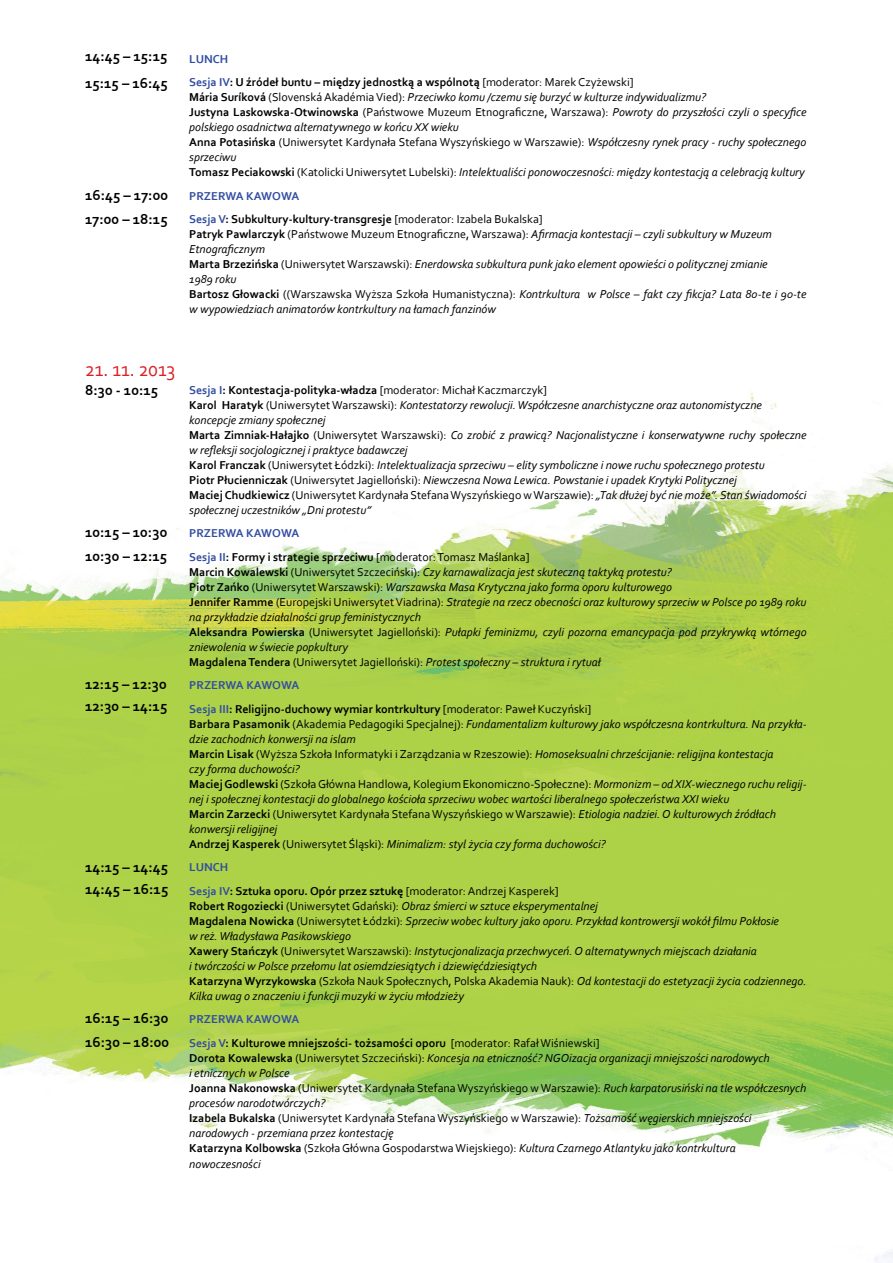
<style>
.page{position:relative;width:893px;height:1263px;background:#fff}
.page>*{position:absolute;margin:0;border:0;box-sizing:border-box;transform-origin:0 0}
.t1{font:21px "Corbel";color:#dc1f26;scale:.92 1}
.t2{font:700 15px/24px "Corbel";color:#000101}
.t3{font:italic 12px/15px "Corbel";color:#000101}
.t4{font:700 12px/23.5px "Corbel";color:#000101}
.t5{font:12px/23.5px "Corbel";color:#000101}
.s1{color:#324da1}
.s2{font-weight:400}
.s3{font-weight:700;font-style:normal}
.s4{font-style:normal}
.s5{font-weight:700;font-style:normal;color:#324da1}
.s6{font-weight:700;color:#324da1}
.s7{font-weight:700}
</style>
<div class="page">
<img style="left:0;top:392px;width:893px;height:871px">
<p class="t2" style="left:85px;top:42px;width:84px;line-height:27px">14:45 – 15:15<br>15:15 – 16:45</p>
<p class="t2" style="left:85px;top:183px;width:85px">16:45 – 17:00<br>17:00 – 18:15</p>
<p class="t4" style="left:189px;top:47px;width:446px"><span class="s1">LUNCH<br>Sesja IV</span>: U źródeł buntu – między jednostką a wspólnotą <span class="s2">[moderator: Marek Czyżewski]</span></p>
<p class="t3" style="left:189px;top:90px;width:619px"><span class="s3">Mária Suríková</span> <span class="s4">(Slovenská Akadémia Vied):</span> Przeciwko komu /czemu się burzyć w kulturze indywidualizmu?<br><span class="s3">Justyna Laskowska-Otwinowska</span> <span class="s4">(Państwowe Muzeum Etnograficzne, Warszawa):</span> Powroty do przyszłości czyli o specyfice polskiego osadnictwa alternatywnego w końcu XX wieku<br><span class="s3">Anna Potasińska</span> <span class="s4">(Uniwersytet Kardynała Stefana Wyszyńskiego w Warszawie):</span> Współczesny rynek pracy - ruchy społecznego sprzeciwu<br><span class="s3">Tomasz Peciakowski</span> <span class="s4">(Katolicki Uniwersytet Lubelski):</span> Intelektualiści ponowoczesności: między kontestacją a celebracją kultury</p>
<p class="t4" style="left:189px;top:184px;width:355px"><span class="s1">PRZERWA KAWOWA<br>Sesja V</span>: Subkultury-kultury-transgresje <span class="s2">[moderator: Izabela Bukalska]</span></p>
<p class="t3" style="left:189px;top:227px;width:619px"><span class="s3">Patryk Pawlarczyk</span> <span class="s4">(Państwowe Muzeum Etnograficzne, Warszawa):</span> Afirmacja kontestacji – czyli subkultury w Muzeum Etnograficznym<br><span class="s3">Marta Brzezińska</span> <span class="s4">(Uniwersytet Warszawski):</span> Enerdowska subkultura punk jako element opowieści o politycznej zmianie<br>1989 roku<br><span class="s3">Bartosz Głowacki</span> <span class="s4">((Warszawska Wyższa Szkoła H umanistyczna):</span> Kontrkultura w Polsce – fakt czy fikcja? Lata 80-te i 90-te w wypowiedziach animatorów kontrkultury na łamach fanzinów</p>
<h1 class="t1" style="left:85px;top:356px;width:99px">21. 11. 2013</h1>
<p class="t2" style="left:85px;top:377px;width:75px">8:30 - 10:15</p>
<p class="t2" style="left:85px;top:520px;width:84px">10:15 – 10:30<br>10:30 – 12:15</p>
<p class="t2" style="left:85px;top:672px;width:84px;line-height:22.5px">12:15 – 12:30<br>12:30 – 14:15</p>
<p class="t2" style="left:85px;top:855px;width:85px;line-height:22.5px">14:15 – 14:45<br>14:45 – 16:15</p>
<p class="t2" style="left:85px;top:1006px;width:86px">16:15 – 16:30<br>16:30 – 18:00</p>
<p class="t3" style="left:189px;top:382px;width:619px"><span class="s5">Sesja I</span><span class="s3">: Kontestacja-polityka-władza</span> <span class="s4">[moderator: Michał Kaczmarczyk]<br></span><span class="s3">Karol Haratyk</span> <span class="s4">(Uniwersytet Warszawski):</span> Kontestatorzy rewolucji. Współczesne anarchistyczne oraz autonomistyczne koncepcje zmiany społecznej<br><span class="s3">Marta Zimniak-Hałajko</span> <span class="s4">(Uniwersytet Warszawski):</span> Co zrobić z prawicą? Nacjonalistyczne i konserwatywne ruchy społeczne w refleksji socjologicznej i praktyce badawczej<br><span class="s3">Karol Franczak</span> <span class="s4">(Uniwersytet Łódzki):</span> Intelektualizacja sprzeciwu – elity symboliczne i nowe ruchu społecznego protestu<br><span class="s3">Piotr Płucienniczak</span> <span class="s4">(Uniwersytet Jagielloński):</span> Niewczesna Nowa Lewica. Powstanie i upadek Krytyki Politycznej<br><span class="s3">Maciej Chudkiewicz</span> <span class="s4">(Uniwersytet Kardynała Stefana Wyszyńskiego wWarszawie):</span> „Tak dłużej być nie może”. Stan świadomości społecznej uczestników „Dni protestu”</p>
<p class="t5" style="left:189px;top:521px;width:342px"><span class="s6">PRZERWA KAWOWA<br>Sesja II</span><span class="s7">: Formy i strategie sprzeciwu</span> [moderator: Tomasz Maślanka]</p>
<p class="t3" style="left:189px;top:564px;width:619px"><span class="s3">Marcin Kowalewski</span> <span class="s4">(Uniwersytet Szczeciński):</span> Czy karnawalizacja jest skuteczną taktyką protestu?<br><span class="s3">Piotr Zańko</span> <span class="s4">(Uniwersytet Warszawski):</span> Warszawska Masa Krytyczna jako forma oporu kulturowego<br><span class="s3">Jennifer Ramme</span> <span class="s4">(Europejski Uniwersytet Viadrina):</span> Strategie na rzecz obecności oraz kulturowy sprzeciw w Polsce po 1989 roku na przykładzie działalności grup feministycznych<br><span class="s3">Aleksandra Powierska</span> <span class="s4">(Uniwersytet Jagielloński):</span> Pułapki feminizmu, czyli pozorna emancypacja pod przykrywką wtórnego zniewolenia w świecie popkultury<br><span class="s3">Magdalena Tendera</span> <span class="s4">(Uniwersytet Jagielloński):</span> Protest społeczny – struktura i rytuał</p>
<p class="t4" style="left:189px;top:673px;width:403px"><span class="s1">PRZERWA KAWOWA<br>Sesja III</span>: Religijno-duchowy wymiar kontrkultury <span class="s2">[moderator: Paweł Kuczyński]</span></p>
<p class="t3" style="left:189px;top:716px;width:619px"><span class="s3">Barbara Pasamonik</span> <span class="s4">(Akademia Pedagogiki Specjalnej):</span> Fundamentalizm kulturowy jako współczesna kontrkultura. Na przykła&shy;dzie zachodnich konwersji na islam<br><span class="s3">Marcin Lisak</span> <span class="s4">(Wyższa Szkoła Informatyki i Zarządzania w Rzeszowie):</span> Homoseksualni chrześcijanie: religijna kontestacja<br>czy forma duchowości?<br><span class="s3">Maciej Godlewski</span> <span class="s4">(Szkoła Główna H andlowa, Kolegium Ekonomiczno-Społeczne):</span> Mormonizm – od XIX-wiecznego ruchu religij&shy;nej i społecznej kontestacji do globalnego kościoła sprzeciwu wobec wartości liberalnego społeczeństwa XXI wieku<br><span class="s3">Marcin Zarzecki</span> <span class="s4">(Uniwersytet Kardynała Stefana Wyszyńskiego wWarszawie):</span> Etiologia nadziei. O kulturowych źródłach konwersji religijnej<br><span class="s3">Andrzej Kasperek</span> <span class="s4">(Uniwersytet Śląski):</span> Minimalizm: styl życia czy forma duchowości?</p>
<p class="t4" style="left:189px;top:855px;width:371px"><span class="s1">LUNCH<br>Sesja IV</span>: Sztuka oporu. Opór przez sztukę <span class="s2">[moderator: Andrzej Kasperek]</span></p>
<p class="t3" style="left:189px;top:898px;width:619px"><span class="s3">Robert Rogoziecki</span> <span class="s4">(Uniwersytet Gdański):</span> Obraz śmierci w sztuce eksperymentalnej<br><span class="s3">Magdalena Nowicka</span> <span class="s4">(Uniwersytet Łódzki):</span> Sprzeciw wobec kultury jako oporu. Przykład kontrowersji wokół filmu Pokłosie<br>w reż. Władysława Pasikowskiego<br><span class="s3">Xawery Stańczyk</span> <span class="s4">(Uniwersytet Warszawski):</span> Instytucjonalizacja przechwyceń. O alternatywnych miejscach działania<br>i twórczości w Polsce przełomu lat osiemdziesiątych i dziewięćdziesiątych<br><span class="s3">Katarzyna Wyrzykowska</span> <span class="s4">(Szkoła N auk Społecznych, Polska Akademia N auk):</span> Od kontestacji do estetyzacji życia codziennego.<br>Kilka uwag o znaczeniu i funkcji muzyki w życiu młodzieży</p>
<p class="t4" style="left:189px;top:1007px;width:412px"><span class="s1">PRZERWA KAWOWA<br>Sesja V</span>: Kulturowe mniejszości- tożsamości oporu <span class="s2">[moderator: Rafał Wiśniewski]</span></p>
<p class="t3" style="left:189px;top:1050px;width:619px"><span class="s3">Dorota Kowalewska</span> <span class="s4">(Uniwersytet Szczeciński):</span> Koncesja na etniczność? NGOizacja organizacji mniejszości narodowych<br>i etnicznych w Polsce<br><span class="s3">Joanna Nakonowska</span> <span class="s4">(Uniwersytet Kardynała Stefana Wyszyńskiego wWarszawie):</span> Ruch karpatorusiński na tle współczesnych procesów narodotwórczych?<br><span class="s3">Izabela Bukalska</span> <span class="s4">(Uniwersytet Kardynała Stefana Wyszyńskiego w Warszawie):</span> Tożsamość węgierskich mniejszości narodowych - przemiana przez kontestację<br><span class="s3">Katarzyna Kolbowska</span> <span class="s4">(Szkoła Główna Gospodarstwa Wiejskiego):</span> Kultura Czarnego Atlantyku jako kontrkultura</p>
<p class="t3" style="left:189px;top:1156px;width:73px">nowoczesności</p>
</div>
